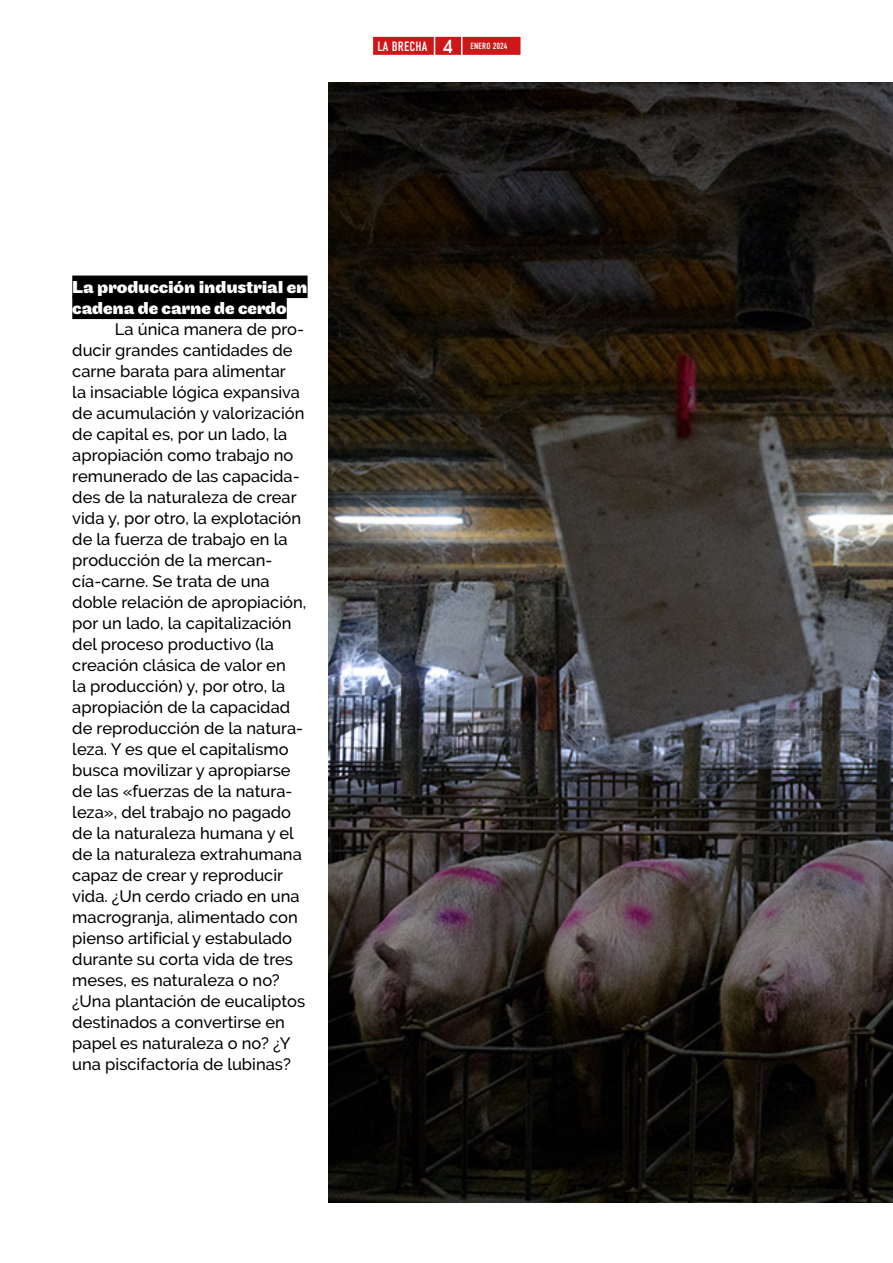
<style>
.page{position:relative;width:893px;height:1263px;background:#fff}
.page>*{position:absolute;margin:0;border:0;box-sizing:border-box;transform-origin:0 0}
.t1{font:700 18px/21px "Maple";letter-spacing:-.01em;color:#fff}
.t2{font:500 16.5px/21px "Raleway";color:#000}
.t3{font:9px "DIN Condensed";letter-spacing:.01em;color:#fff}
.s1{font-size:13.5px}
.s2{font-family:"Ligurino Rg";font-size:18px}
</style>
<div class="page">
<div style="left:372px;top:35px;width:150px;height:21px;background:#cd1719;border:2px solid #fff"></div>
<svg style="left:461px;top:35px;width:1px;height:21px"></svg>
<svg style="left:434px;top:35px;width:1px;height:21px"></svg>
<img style="left:329px;top:83px;width:564px;height:1120px">
<div style="left:72px;top:276px;width:236px;height:22px;background:#000"></div>
<div style="left:72px;top:297px;width:215px;height:22px;background:#000"></div>
<p class="t3" style="left:378px;top:41px;width:132px"><span class="s1">LA BRECHA</span> <span class="s2">4</span> ENERO 2024</p>
<p class="t1" style="left:72px;top:277px;width:237px">La producción industrial en cadena de carne de cerdo</p>
<p class="t2" style="left:72px;top:318px;width:235px;text-indent:43px">La única manera de pro&shy;ducir grandes cantidades de carne barata para alimentar<br>la insaciable lógica expansiva de acumulación y valorización de capital es, por un lado, la apropiación como trabajo no remunerado de las capacida&shy;des de la naturaleza de crear vida y, por otro, la explotación de la fuerza de trabajo en la producción de la mercan&shy;cía-carne. Se trata de una doble relación de apropiación, por un lado, la capitalización del proceso productivo (la creación clásica de valor en<br>la producción) y, por otro, la apropiación de la capacidad de reproducción de la natura&shy;leza. Y es que el capitalismo busca movilizar y apropiarse de las «fuerzas de la natura&shy;leza», del trabajo no pagado de la naturaleza humana y el de la naturaleza extrahumana capaz de crear y reproducir vida. ¿Un cerdo criado en una macrogranja, alimentado con pienso artificial y estabulado durante su corta vida de tres meses, es naturaleza o no? ¿Una plantación de eucaliptos destinados a convertirse en papel es naturaleza o no? ¿Y una piscifactoría de lubinas?</p>
</div>
